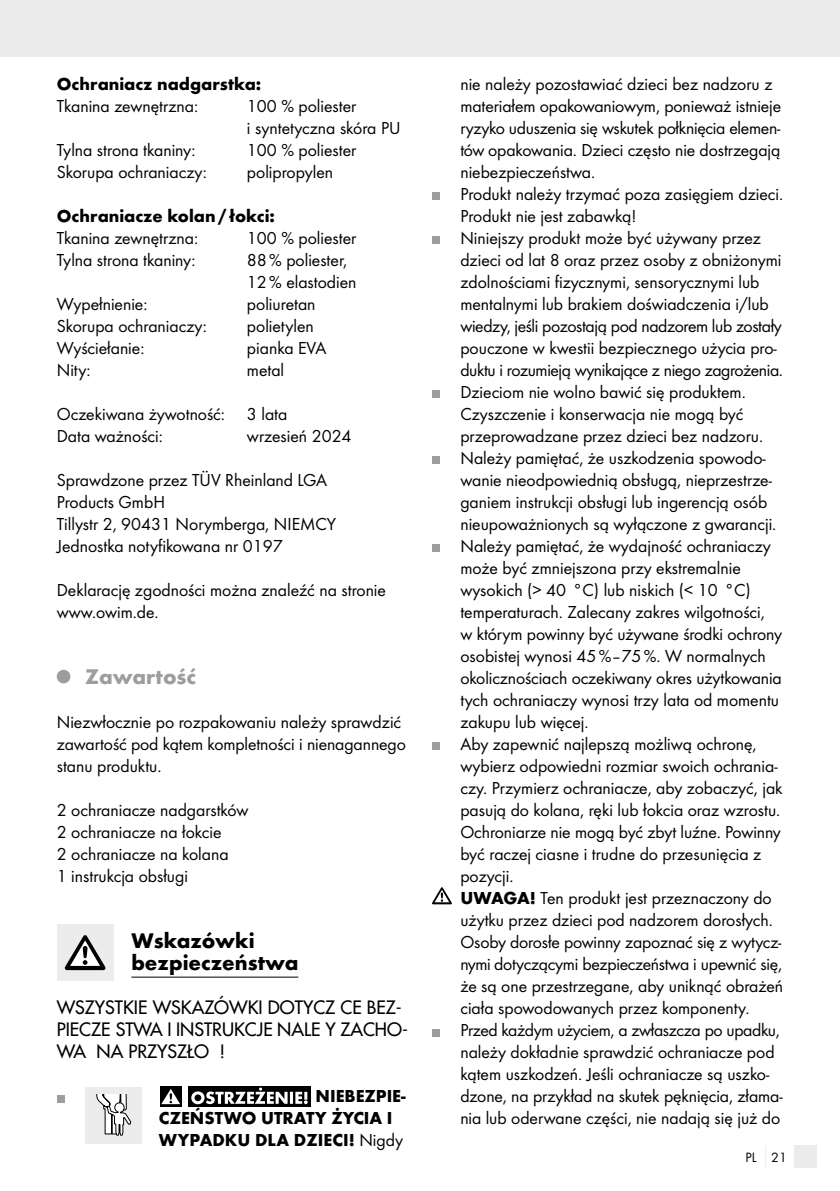
<style>
.page{position:relative;width:840px;height:1191px;background:#fff}
.page>*{position:absolute;margin:0;border:0;box-sizing:border-box;transform-origin:0 0}
.t1{font:700 22px/22px "Futura";color:#000}
.t2{font:700 22px "Futura";color:#9c9d9d}
.t3{font:18px/22px "Futura Boo";color:#000}
.t4{font:700 18px/22px "Futura";color:#000}
.t5{font:18px/22px "Futura";color:#000}
.t6{font:14px "Futura Boo";color:#000}
.s1{font-family:"Futura Boo";font-weight:400}
.s2{font-family:"Futura";font-weight:700}
</style>
<div class="page">
<div style="left:0;top:0;width:839px;height:57px;background:#ececec"></div>
<div style="left:794px;top:1145px;width:22px;height:23px;background:#ececec"></div>
<hr style="left:131px;top:976px;width:167px;height:1px;background:#000">
<div style="left:57px;top:670px;width:13px;height:13px;background:#9c9d9d;border-radius:50%"></div>
<div style="left:57px;top:924px;width:56px;height:57px;background:#ececec"></div>
<svg style="left:65px;top:935px;width:40px;height:35px"></svg>
<div style="left:57px;top:1094px;width:7px;height:8px;background:#9c9d9d"></div>
<div style="left:85px;top:1086px;width:57px;height:57px;background:#ececec"></div>
<svg style="left:96px;top:1094px;width:35px;height:41px"></svg>
<div style="left:188px;top:1086px;width:123px;height:20px;background:#000"></div>
<svg style="left:160px;top:1086px;width:21px;height:20px"></svg>
<svg style="left:161px;top:1088px;width:19px;height:16px"></svg>
<svg style="left:191px;top:1087px;width:116px;height:17px"></svg>
<div style="left:432px;top:192px;width:7px;height:8px;background:#9c9d9d"></div>
<div style="left:432px;top:236px;width:7px;height:8px;background:#9c9d9d"></div>
<div style="left:432px;top:390px;width:7px;height:8px;background:#9c9d9d"></div>
<div style="left:432px;top:456px;width:7px;height:8px;background:#9c9d9d"></div>
<div style="left:432px;top:544px;width:7px;height:8px;background:#9c9d9d"></div>
<div style="left:432px;top:742px;width:7px;height:8px;background:#9c9d9d"></div>
<svg style="left:432px;top:887px;width:19px;height:17px"></svg>
<div style="left:432px;top:1028px;width:7px;height:8px;background:#9c9d9d"></div>
<p class="t4" style="left:57px;top:73px;width:206px">Ochraniacz nadgarstka:</p>
<p class="t3" style="left:57px;top:95px;width:143px">Tkanina zewnętrzna:</p>
<p class="t3" style="left:247px;top:95px;width:155px">100 % poliester<br>i syntetyczna skóra PU</p>
<p class="t3" style="left:57px;top:139px;width:140px">Tylna strona tkaniny:</p>
<p class="t3" style="left:247px;top:139px;width:111px">100 % poliester</p>
<p class="t3" style="left:57px;top:161px;width:151px">Skorupa ochraniaczy:</p>
<p class="t3" style="left:247px;top:161px;width:88px">polipropylen</p>
<p class="t4" style="left:57px;top:205px;width:220px">Ochraniacze kolan/ łokci:</p>
<p class="t3" style="left:57px;top:227px;width:143px">Tkanina zewnętrzna:</p>
<p class="t3" style="left:247px;top:227px;width:111px">100 % poliester</p>
<p class="t3" style="left:57px;top:249px;width:140px">Tylna strona tkaniny:</p>
<p class="t3" style="left:247px;top:249px;width:111px">88% poliester,<br>12% elastodien</p>
<p class="t3" style="left:57px;top:293px;width:92px">Wypełnienie:</p>
<p class="t3" style="left:247px;top:293px;width:70px">poliuretan</p>
<p class="t3" style="left:57px;top:315px;width:151px">Skorupa ochraniaczy:</p>
<p class="t3" style="left:247px;top:315px;width:68px">polietylen</p>
<p class="t3" style="left:57px;top:337px;width:89px">Wyściełanie:</p>
<p class="t3" style="left:247px;top:337px;width:81px">pianka EVA</p>
<p class="t3" style="left:57px;top:359px;width:35px">Nity:</p>
<p class="t3" style="left:247px;top:359px;width:39px">metal</p>
<p class="t3" style="left:57px;top:403px;width:232px">Oczekiwana żywotność: 3 lata<br>Data ważności:</p>
<p class="t3" style="left:247px;top:425px;width:106px">wrzesień 2024</p>
<p class="t3" style="left:57px;top:469px;width:281px">Sprawdzone przez TÜV Rheinland LGA<br>Products GmbH<br>Tillystr 2, 90431 Norymberga, NIEMCY<br>Jednostka notyfikowana nr 0197</p>
<p class="t3" style="left:57px;top:579px;width:330px">Deklarację zgodności można znaleźć na stronie www.owim.de.</p>
<p class="t2" style="left:85px;top:663px;width:112px">Zawartość</p>
<p class="t3" style="left:57px;top:711px;width:350px">Niezwłocznie po rozpakowaniu należy sprawdzić zawartość pod kątem kompletności i nienagannego stanu produktu.</p>
<p class="t3" style="left:57px;top:799px;width:193px">2 ochraniacze nadgarstków<br>2 ochraniacze na łokcie<br>2 ochraniacze na kolana<br>1 instrukcja obsługi</p>
<p class="t1" style="left:131px;top:929px;width:168px">Wskazówki bezpieczeństwa</p>
<p class="t5" style="left:57px;top:996px;width:352px">WSZYSTKIE WSKAZÓWKI DOTYCZĄCE BEZ-<br>PIECZE STWA I INSTRUKCJE NALE Y ZACHO-<br>WA NA PRZYSZŁOŚĆ !</p>
<p class="t4" style="left:159px;top:1085px;width:248px;text-indent:157px">NIEBEZPIE-<br>CZEŃSTWO UTRATY ŻYCIA I<br>WYPADKU DLA DZIECI! <span class="s1">Nigdy</span></p>
<p class="t3" style="left:460px;top:73px;width:324px">nie należy pozostawiać dzieci bez nadzoru z materiałem opakowaniowym, ponieważ istnieje ryzyko uduszenia się wskutek połknięcia elemen&shy;tów opakowania. Dzieci często nie dostrzegają niebezpieczeństwa.<br>Produkt należy trzymać poza zasięgiem dzieci.<br>Produkt nie jest zabawką!<br>Niniejszy produkt może być używany przez dzieci od lat 8 oraz przez osoby z obniżonymi zdolnościami fizycznymi, sensorycznymi lub mentalnymi lub brakiem doświadczenia i/lub wiedzy, jeśli pozostają pod nadzorem lub zostały pouczone w kwestii bezpiecznego użycia pro&shy;duktu i rozumieją wynikające z niego zagrożenia.<br>Dzieciom nie wolno bawić się produktem.<br>Czyszczenie i konserwacja nie mogą być przeprowadzane przez dzieci bez nadzoru.<br>Należy pamiętać, że uszkodzenia spowodo&shy;wanie nieodpowiednią obsługą, nieprzestrze&shy;ganiem instrukcji obsługi lub ingerencją osób nieupoważnionych są wyłączone z gwarancji.<br>Należy pamiętać, że wydajność ochraniaczy może być zmniejszona przy ekstremalnie wysokich (&gt; 40 °C) lub niskich (&lt; 10 °C) temperaturach. Zalecany zakres wilgotności,<br>w którym powinny być używane środki ochrony osobistej wynosi 45%–75%. W normalnych okolicznościach oczekiwany okres użytkowania tych ochraniaczy wynosi trzy lata od momentu zakupu lub więcej.<br>Aby zapewnić najlepszą możliwą ochronę, wybierz odpowiedni rozmiar swoich ochrania&shy;czy. Przymierz ochraniacze, aby zobaczyć, jak pasują do kolana, ręki lub łokcia oraz wzrostu.<br>Ochroniarze nie mogą być zbyt luźne. Powinny być raczej ciasne i trudne do przesunięcia z pozycji.<br><span class="s2">UWAGA!</span> Ten produkt jest przeznaczony do użytku przez dzieci pod nadzorem dorosłych.<br>Osoby dorosłe powinny zapoznać się z wytycz&shy;nymi dotyczącymi bezpieczeństwa i upewnić się, że są one przestrzegane, aby uniknąć obrażeń ciała spowodowanych przez komponenty.<br>Przed każdym użyciem, a zwłaszcza po upadku, należy dokładnie sprawdzić ochraniacze pod kątem uszkodzeń. Jeśli ochraniacze są uszko&shy;dzone, na przykład na skutek pęknięcia, złama&shy;nia lub oderwane części, nie nadają się już do</p>
<p class="t6" style="left:745px;top:1149px;width:43px">PL 21</p>
</div>
